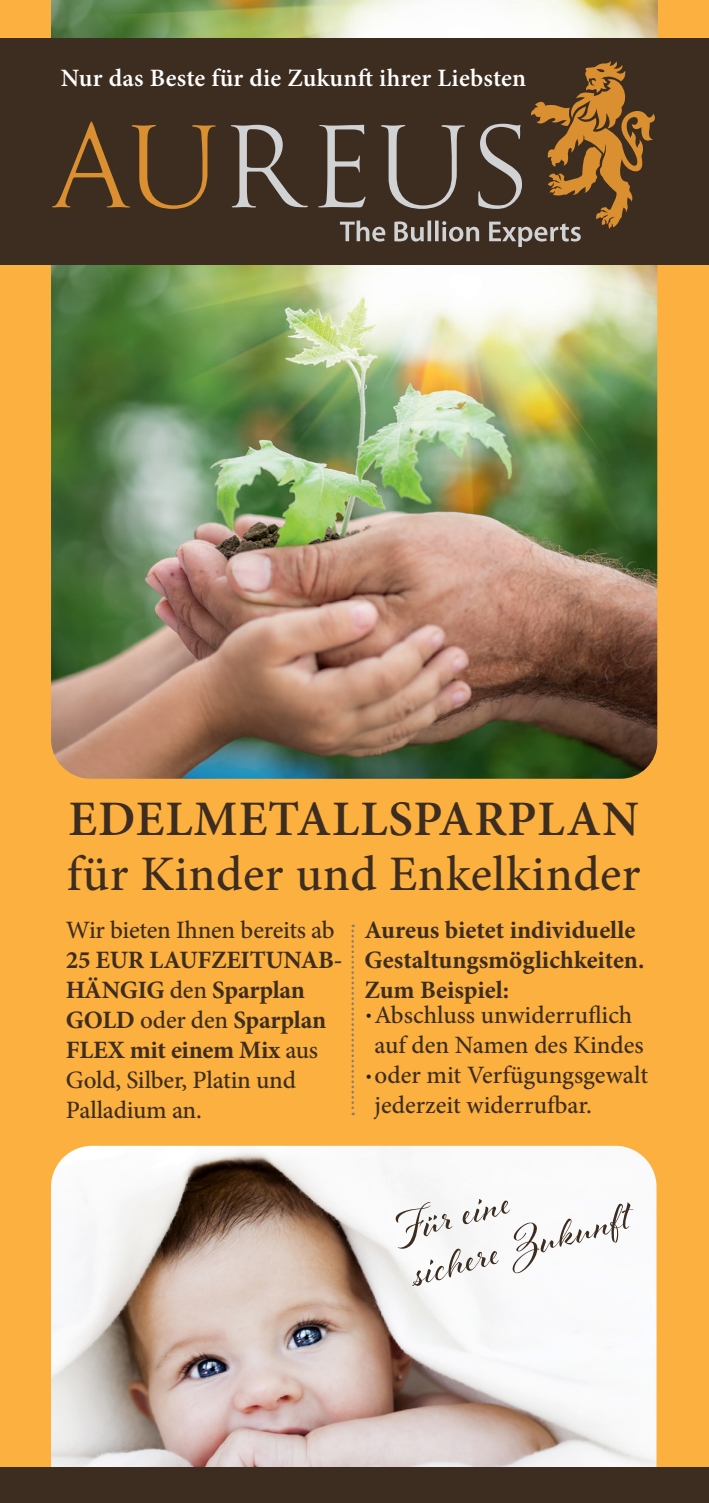
<style>
.page{position:relative;width:709px;height:1503px;background:#fff}
.page>*{position:absolute;margin:0;border:0;box-sizing:border-box;transform-origin:0 0}
.t1{font:500 49.75px "Minion Pro";letter-spacing:.01em;color:#3d2d20}
.t2{font:600 49.75px "Minion Pro";letter-spacing:.02em;color:#3d2d20}
.t3{font:47.75px/45.8px "Al Fresco";color:#3d2d20}
.t4{font:600 30px/61.8px "Minion Pro";color:#231f20}
.t5{font:700 25px/30px "Minion Pro";letter-spacing:-.005em;color:#3d2d20}
.t6{font:500 25px/30px "Minion Pro";color:#3d2d20}
.t7{font:600 25px "Minion Pro";letter-spacing:.01em;color:#fff}
.s1{font-weight:500}
</style>
<div class="page">
<div style="left:0;top:0;width:709px;height:1502px;background:#fbb03f"></div>
<img style="left:51px;top:265px;width:606px;height:513px">
<img style="left:51px;top:0;width:606px;height:38px">
<div style="left:0;top:38px;width:709px;height:227px;background:#3d2d20"></div>
<svg style="left:52px;top:121px;width:164px;height:88px"></svg>
<svg style="left:231px;top:61px;width:424px;height:186px"></svg>
<img style="left:51px;top:1145px;width:605px;height:322px">
<div style="left:0;top:1467px;width:709px;height:35px;background:#3d2d20"></div>
<svg style="left:351px;top:924px;width:3px;height:191px"></svg>
<p class="t7" style="left:61px;top:61px;width:466px">Nur das Beste für die Zukunft ihrer Liebsten</p>
<h1 class="t2" style="left:68px;top:784px;width:572px">EDELMETALLSPARPLAN</h1>
<h1 class="t1" style="left:67px;top:840px;width:575px">für Kinder und Enkelkinder</h1>
<p class="t6" style="left:66px;top:914px;width:270px">Wir bieten Ihnen bereits ab</p>
<p class="t5" style="left:66px;top:944px;width:278px">25 EUR LAUFZEITUNAB-<br>HÄNGIG <span class="s1">den</span> Sparplan<br>GOLD <span class="s1">oder den</span> Sparplan<br>FLEX mit einem Mix <span class="s1">aus<br>Gold, Silber, Platin und<br>Palladium an.</span></p>
<p class="t5" style="left:364px;top:914px;width:281px">Aureus bietet individuelle<br>Gestaltungsmöglichkeiten.<br>Zum Beispiel:</p>
<p class="t6" style="left:374px;top:999px;width:275px">Abschluss unwiderruflich auf den Namen des Kindes oder mit Verfügungsgewalt jederzeit widerrufbar.</p>
<p class="t4" style="left:365px;top:985px;width:9px">· ·</p>
<h2 class="t3" style="left:386px;top:1204px;width:233px;rotate:-15deg">Für eine<br>sichere Zukunft</h2>
</div>
